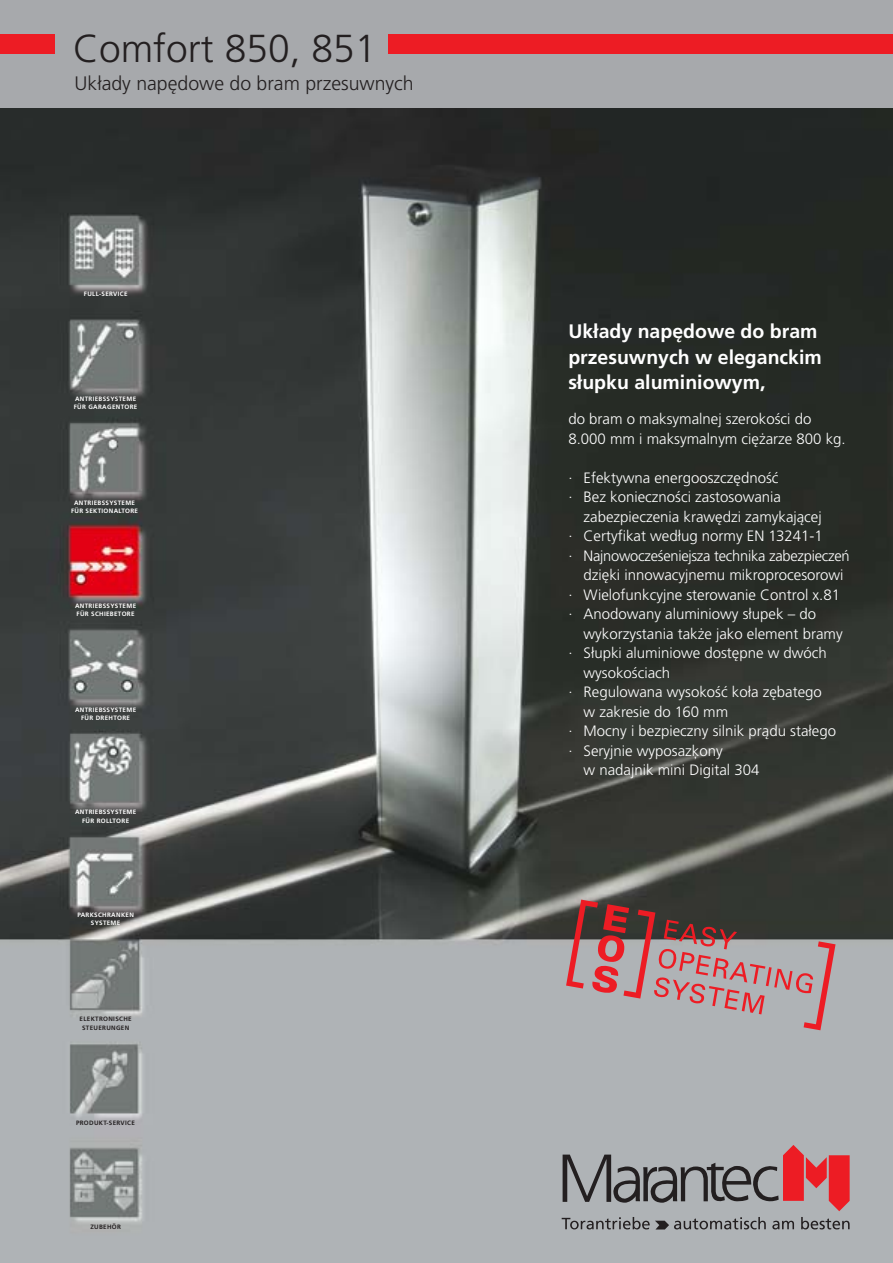
<style>
.page{position:relative;width:893px;height:1263px;background:#fff}
.page>*{position:absolute;margin:0;border:0;box-sizing:border-box;transform-origin:0 0}
.t1{font:300 39px "Frutiger";color:#231f20}
.t2{font:700 19.5px/25.5px "Frutiger CE";color:#fff}
.t3{font:300 19.5px "Frutiger CE";color:#231f20}
.t4{font:300 15px/19.5px "Frutiger CE";color:#fff}
.t5{font:700 6.3px/8.1px "Frutiger";letter-spacing:.05em;color:#fff;text-align:center}
.t6{font:700 6.3px/8.1px "Frutiger";letter-spacing:.05em;color:#231f20;text-align:center}
.s1{font-family:"Frutiger"}
</style>
<div class="page">
<div style="left:0;top:1px;width:893px;height:1262px;background:#a7a9ac"></div>
<img style="left:0;top:108px;width:893px;height:1125px">
<div style="left:0;top:35px;width:55px;height:19px;background:#ed1c24"></div>
<div style="left:388px;top:35px;width:505px;height:19px;background:#ed1c24"></div>
<svg style="left:563px;top:1145px;width:287px;height:66px"></svg>
<svg style="left:772px;top:1221px;width:22px;height:8px"></svg>
<svg style="left:801px;top:1217px;width:49px;height:12px"></svg>
<svg style="left:562px;top:1217px;width:204px;height:12px"></svg>
<svg style="left:566px;top:900px;width:269px;height:130px"></svg>
<h1 class="t1" style="left:73px;top:33px;width:305px">Comfort 850, 851</h1>
<h2 class="t3" style="left:75px;top:74px;width:341px">Układy napędowe do bram przesuwnych</h2>
<p class="t5" style="left:84px;top:290px;width:45px">FULL-SERVICE</p>
<p class="t5" style="left:74px;top:395px;width:65px;text-align:left">ANTRIEBSSYSTEME<br>FÜR GARAGENTORE</p>
<p class="t5" style="left:71px;top:499px;width:69px">ANTRIEBSSYSTEME<br>FÜR SEKTIONALTORE</p>
<p class="t5" style="left:75px;top:602px;width:63px;text-align:left">ANTRIEBSSYSTEME<br>FÜR SCHIEBETORE</p>
<p class="t5" style="left:75px;top:706px;width:63px">ANTRIEBSSYSTEME<br>FÜR DREHTORE</p>
<p class="t5" style="left:75px;top:809px;width:63px">ANTRIEBSSYSTEME<br>FÜR ROLLTORE</p>
<p class="t5" style="left:77px;top:911px;width:58px">PARKSCHRANKEN<br>SYSTEME</p>
<p class="t6" style="left:80px;top:1016px;width:54px">ELEKTRONISCHE<br>STEUERUNGEN</p>
<p class="t6" style="left:76px;top:1119px;width:60px">PRODUKT-SERVICE</p>
<p class="t6" style="left:90px;top:1223px;width:32px">ZUBEHÖR</p>
<h2 class="t2" style="left:568px;top:320px;width:255px">Układy napędowe do bram przesuwnych w eleganckim słupku aluminiowym,</h2>
<p class="t4" style="left:568px;top:410px;width:279px">do bram o maksymalnej szerokości do<br>8.000 mm i maksymalnym ciężarze 800 kg.</p>
<p class="t4" style="left:568px;top:468px;width:212px"><span class="s1">·</span> Efektywna energooszczędność</p>
<p class="t4" style="left:568px;top:488px;width:214px"><span class="s1">·</span> Bez konieczności zastosowania</p>
<p class="t4" style="left:584px;top:507px;width:240px">zabezpieczenia krawędzi zamykającej</p>
<p class="t4" style="left:568px;top:527px;width:256px"><span class="s1">·</span> Certyfikat według normy EN 13241-1</p>
<p class="t4" style="left:568px;top:546px;width:283px"><span class="s1">·</span> Najnowocześeniejsza technika zabezpieczeń</p>
<p class="t4" style="left:584px;top:566px;width:261px">dzięki innowacyjnemu mikroprocesorowi</p>
<p class="t4" style="left:568px;top:585px;width:273px"><span class="s1">·</span> Wielofunkcyjne sterowanie Control x.81</p>
<p class="t4" style="left:568px;top:605px;width:249px"><span class="s1">·</span> Anodowany aluminiowy słupek – do</p>
<p class="t4" style="left:584px;top:624px;width:261px">wykorzystania także jako element bramy</p>
<p class="t4" style="left:568px;top:644px;width:260px"><span class="s1">·</span> Słupki aluminiowe dostępne w dwóch</p>
<p class="t4" style="left:584px;top:663px;width:88px">wysokościach</p>
<p class="t4" style="left:568px;top:683px;width:255px"><span class="s1">·</span> Regulowana wysokość koła zębatego</p>
<p class="t4" style="left:584px;top:702px;width:146px">w zakresie do 160 mm</p>
<p class="t4" style="left:568px;top:722px;width:269px"><span class="s1">·</span> Mocny i bezpieczny silnik prądu stałego</p>
<p class="t4" style="left:568px;top:741px;width:156px"><span class="s1">·</span> Seryjnie wyposazķony</p>
<p class="t4" style="left:584px;top:761px;width:177px">w nadajnik mini Digital 304</p>
</div>
